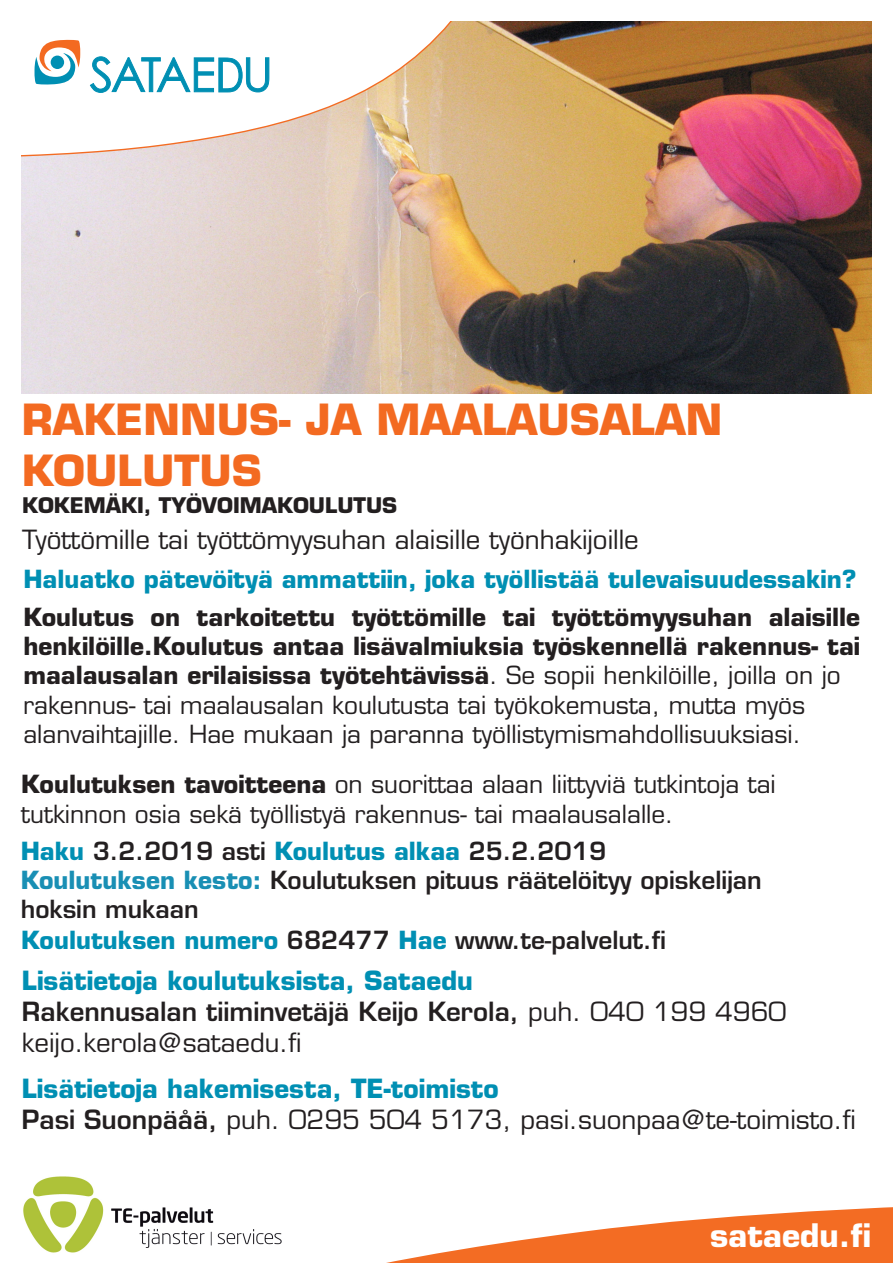
<style>
.page{position:relative;width:893px;height:1263px;background:#fff}
.page>*{position:absolute;margin:0;border:0;box-sizing:border-box;transform-origin:0 0}
.Ilmoteksti_perus{font:700 42px "Eurostile LT Std";color:#f36a21}
.t1{font:700 31.65px "Eurostile LT Std";color:#fff}
.Ilmoteksti_perus-2{font:25.8px "Eurostile LT Std";color:#231f20}
.Ilmoteksti_perus-3{font:700 25.8px "Eurostile LT Std";color:#008fb3}
.Ilmoteksti_perus-4{font:600 25.8px "Eurostile LT Std";color:#231f20}
.Ilmoteksti_perus-5{font:24.45px "Eurostile LT Std";color:#231f20}
.Ilmoteksti_perus-6{font:700 24.45px/29.2px "Eurostile LT Std";color:#231f20;text-align:justify}
.Ilmoteksti_perus-7{font:600 24.45px/29.2px "Eurostile LT Std";color:#231f20}
.Ilmoteksti_perus-8{font:700 24.45px "Eurostile LT Std";color:#008fb3}
.Ilmoteksti_perus-9{font:700 21px "Eurostile LT Std";color:#231f20}
.s1{font-weight:400}
.s2{font-weight:700}
.s3{font-weight:700;color:#008fb3}
.s4{font-weight:700;color:#198fb4}
.s5{font-weight:600}
</style>
<div class="page">
<img style="left:21px;top:21px;width:851px;height:372px">
<svg style="left:21px;top:21px;width:446px;height:138px"></svg>
<svg style="left:90px;top:56px;width:179px;height:37px"></svg>
<svg style="left:34px;top:40px;width:46px;height:45px"></svg>
<svg style="left:386px;top:1207px;width:507px;height:56px;fill:#f36c23"></svg>
<img style="left:23px;top:1176px;width:259px;height:77px">
<p class="Ilmoteksti_perus" style="left:22px;top:394px;width:702px">RAKENNUS- JA MAALAUSALAN</p>
<p class="Ilmoteksti_perus" style="left:22px;top:444px;width:241px">KOULUTUS</p>
<p class="Ilmoteksti_perus-9" style="left:22px;top:492px;width:376px">KOKEMÄKI, TYÖVOIMAKOULUTUS</p>
<p class="Ilmoteksti_perus-2" style="left:22px;top:524px;width:618px">Työttömille tai työttömyysuhan alaisille työnhakijoille</p>
<p class="Ilmoteksti_perus-8" style="left:23px;top:563px;width:835px">Haluatko pätevöityä ammattiin, joka työllistää tulevaisuudessakin?</p>
<p class="Ilmoteksti_perus-6" style="left:23px;top:602px;width:838px">Koulutus on tarkoitettu työttömille tai työttömyysuhan alaisille henkilöille.Koulutus antaa lisävalmiuksia työskennellä rakennus- tai maalausalan erilaisissa työtehtävissä<span class="s1">. Se sopii henkilöille, joilla on jo</span></p>
<p class="Ilmoteksti_perus-5" style="left:23px;top:690px;width:783px">rakennus- tai maalausalan koulutusta tai työkokemusta, mutta myös</p>
<p class="Ilmoteksti_perus-5" style="left:23px;top:719px;width:779px">alanvaihtajille. Hae mukaan ja paranna työllistymismahdollisuuksiasi.</p>
<p class="Ilmoteksti_perus-5" style="left:21px;top:770px;width:756px"><span class="s2">Koulutuksen tavoitteena</span> on suorittaa alaan liittyviä tutkintoja tai</p>
<p class="Ilmoteksti_perus-5" style="left:21px;top:799px;width:654px">tutkinnon osia sekä työllistyä rakennus- tai maalausalalle.</p>
<p class="Ilmoteksti_perus-7" style="left:21px;top:836px;width:587px"><span class="s3">Haku</span> 3.2.2019 asti <span class="s3">Koulutus alkaa</span> 25.2.2019</p>
<p class="Ilmoteksti_perus-7" style="left:21px;top:865px;width:743px"><span class="s4">Koulutuksen kesto:</span> Koulutuksen pituus räätelöityy opiskelijan hoksin mukaan</p>
<p class="Ilmoteksti_perus-7" style="left:21px;top:925px;width:646px"><span class="s3">Koulutuksen numero</span> 682477 <span class="s3">Hae</span> www.te-palvelut.fi</p>
<p class="Ilmoteksti_perus-3" style="left:22px;top:964px;width:453px">Lisätietoja koulutuksista, Sataedu</p>
<p class="Ilmoteksti_perus-4" style="left:22px;top:995px;width:766px">Rakennusalan tiiminvetäjä Keijo Kerola, <span class="s1">puh. 040 199 4960</span></p>
<p class="Ilmoteksti_perus-2" style="left:22px;top:1027px;width:281px">keijo.kerola@sataedu.fi</p>
<p class="Ilmoteksti_perus-3" style="left:22px;top:1072px;width:478px">Lisätietoja hakemisesta, TE-toimisto</p>
<p class="Ilmoteksti_perus-2" style="left:22px;top:1104px;width:836px"><span class="s5">Pasi Suonpäåä,</span> puh. 0295 504 5173, pasi.suonpaa@te-toimisto.fi</p>
<p class="t1" style="left:710px;top:1215px;width:163px">sataedu.fi</p>
</div>
